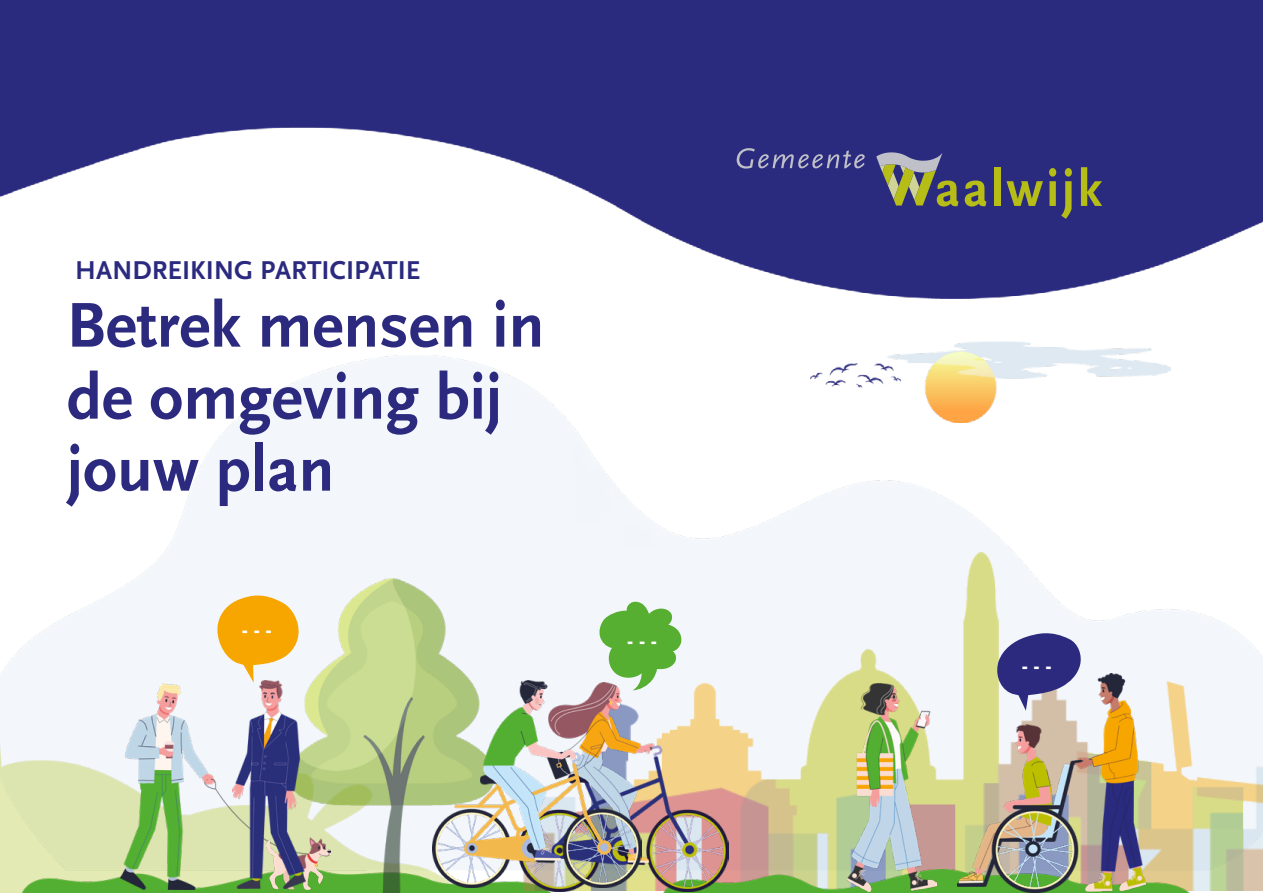
<style>
.page{position:relative;width:1263px;height:893px;background:#fff}
.page>*{position:absolute;margin:0;border:0;box-sizing:border-box;transform-origin:0 0}
.Platte_tekst_zwart{font:700 66px/72px "Scala Sans Pro";color:#2b2a7f}
.Platte_tekst_zwart-2{font:700 27px "Scala Sans Pro";color:#2b2a7f}
.Platte_tekst_zwart-3{font:700 22.5px "Scala Sans Pro";color:#fff}
</style>
<div class="page">
<img style="left:0;top:356px;width:1171px;height:353px">
<img style="left:0;top:0;width:1263px;height:298px">
<svg style="left:965px;top:181px;width:21px;height:26px"></svg>
<div style="left:994px;top:167px;width:6px;height:39px;background:#b6bd17"></div>
<svg style="left:1006px;top:181px;width:37px;height:25px"></svg>
<svg style="left:1049px;top:168px;width:23px;height:51px"></svg>
<svg style="left:1081px;top:167px;width:21px;height:39px"></svg>
<svg style="left:876px;top:152px;width:82px;height:55px;background:#727470"></svg>
<svg style="left:737px;top:148px;width:128px;height:21px;background:#4d4e90"></svg>
<img style="left:0;top:709px;width:289px;height:184px">
<img style="left:23px;top:868px;width:527px;height:24px">
<img style="left:524px;top:553px;width:739px;height:338px">
<img style="left:289px;top:578px;width:205px;height:315px">
<img style="left:663px;top:869px;width:528px;height:24px">
<img style="left:519px;top:683px;width:209px;height:208px">
<img style="left:432px;top:681px;width:210px;height:207px">
<img style="left:848px;top:684px;width:88px;height:208px">
<img style="left:957px;top:673px;width:188px;height:220px">
<svg style="left:994px;top:630px;width:88px;height:81px"></svg>
<img style="left:120px;top:683px;width:211px;height:207px">
<img style="left:233px;top:680px;width:72px;height:209px">
<svg style="left:216px;top:592px;width:83px;height:91px"></svg>
<svg style="left:598px;top:601px;width:84px;height:89px"></svg>
<img style="left:810px;top:341px;width:360px;height:81px">
<p class="Platte_tekst_zwart-2" style="left:75px;top:255px;width:347px">HANDREIKING PARTICIPATIE</p>
<p class="Platte_tekst_zwart" style="left:67px;top:289px;width:479px">Betrek mensen in de omgeving bij jouw plan</p>
<p class="Platte_tekst_zwart-3" style="left:242px;top:616px;width:31px">- - -</p>
<p class="Platte_tekst_zwart-3" style="left:627px;top:627px;width:31px">- - -</p>
<p class="Platte_tekst_zwart-3" style="left:1022px;top:652px;width:31px">- - -</p>
</div>
